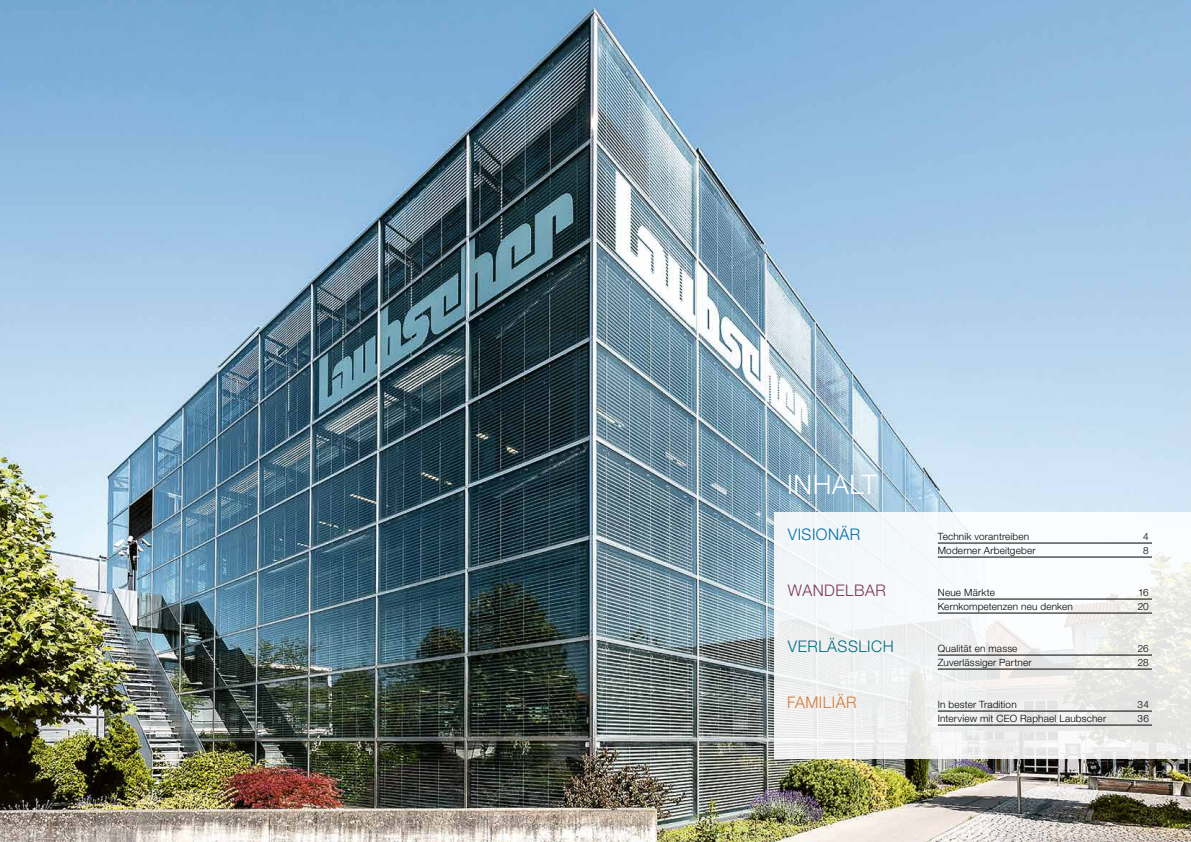
<style>
.page{position:relative;width:1191px;height:842px;background:#fff}
.page>*{position:absolute;margin:0;border:0;box-sizing:border-box;transform-origin:0 0}
.t1{font:300 27px "Helvetica Neue LT Std";letter-spacing:.025em;color:#fff}
.t2{font:300 16px "Helvetica Neue LT Std";letter-spacing:.03em;color:#006d84}
.t3{font:300 16px "Helvetica Neue LT Std";letter-spacing:.03em;color:#7d3557}
.t4{font:300 16px "Helvetica Neue LT Std";letter-spacing:.03em;color:#d57835}
.t5{font:300 16px "Helvetica Neue LT Std";letter-spacing:.03em;color:#006da8}
.t6{font:300 10px "Helvetica Neue LT Std";letter-spacing:.015em;color:#000}
</style>
<div class="page">
<img style="left:0;top:0;width:1191px;height:842px">
<svg style="left:773px;top:512px;width:418px;height:246px;fill:#f3f5f5"></svg>
<hr style="left:937px;top:543px;width:215px;height:1px;background:#000">
<hr style="left:937px;top:557px;width:215px;height:1px;background:#000">
<hr style="left:937px;top:599px;width:215px;height:1px;background:#000">
<hr style="left:937px;top:613px;width:215px;height:1px;background:#000">
<hr style="left:937px;top:655px;width:215px;height:1px;background:#000">
<hr style="left:937px;top:669px;width:215px;height:1px;background:#000">
<hr style="left:937px;top:711px;width:215px;height:1px;background:#000">
<hr style="left:937px;top:725px;width:215px;height:1px;background:#000">
<h1 class="t1" style="left:787px;top:468px;width:91px">INHALT</h1>
<h2 class="t5" style="left:788px;top:524px;width:74px">VISIONÄR</h2>
<h2 class="t3" style="left:788px;top:581px;width:99px">WANDELBAR</h2>
<h2 class="t2" style="left:788px;top:637px;width:107px">VERLÄSSLICH</h2>
<h2 class="t4" style="left:787px;top:692px;width:71px">FAMILIÄR</h2>
<p class="t6" style="left:937px;top:530px;width:93px">Technik vorantreiben</p>
<p class="t6" style="left:1143px;top:530px;width:7px">4</p>
<p class="t6" style="left:937px;top:544px;width:99px">Moderner Arbeitgeber</p>
<p class="t6" style="left:1143px;top:544px;width:7px">8</p>
<p class="t6" style="left:937px;top:586px;width:59px">Neue Märkte</p>
<p class="t6" style="left:1138px;top:586px;width:12px">16</p>
<p class="t6" style="left:937px;top:600px;width:137px">Kernkompetenzen neu denken</p>
<p class="t6" style="left:1137px;top:600px;width:13px">20</p>
<p class="t6" style="left:937px;top:642px;width:81px">Qualität en masse</p>
<p class="t6" style="left:1137px;top:642px;width:13px">26</p>
<p class="t6" style="left:937px;top:656px;width:95px">Zuverlässiger Partner</p>
<p class="t6" style="left:1137px;top:656px;width:13px">28</p>
<p class="t6" style="left:937px;top:698px;width:80px">In bester Tradition</p>
<p class="t6" style="left:1137px;top:698px;width:13px">34</p>
<p class="t6" style="left:937px;top:712px;width:170px">Interview mit CEO Raphael Laubscher</p>
<p class="t6" style="left:1137px;top:712px;width:13px">36</p>
</div>
